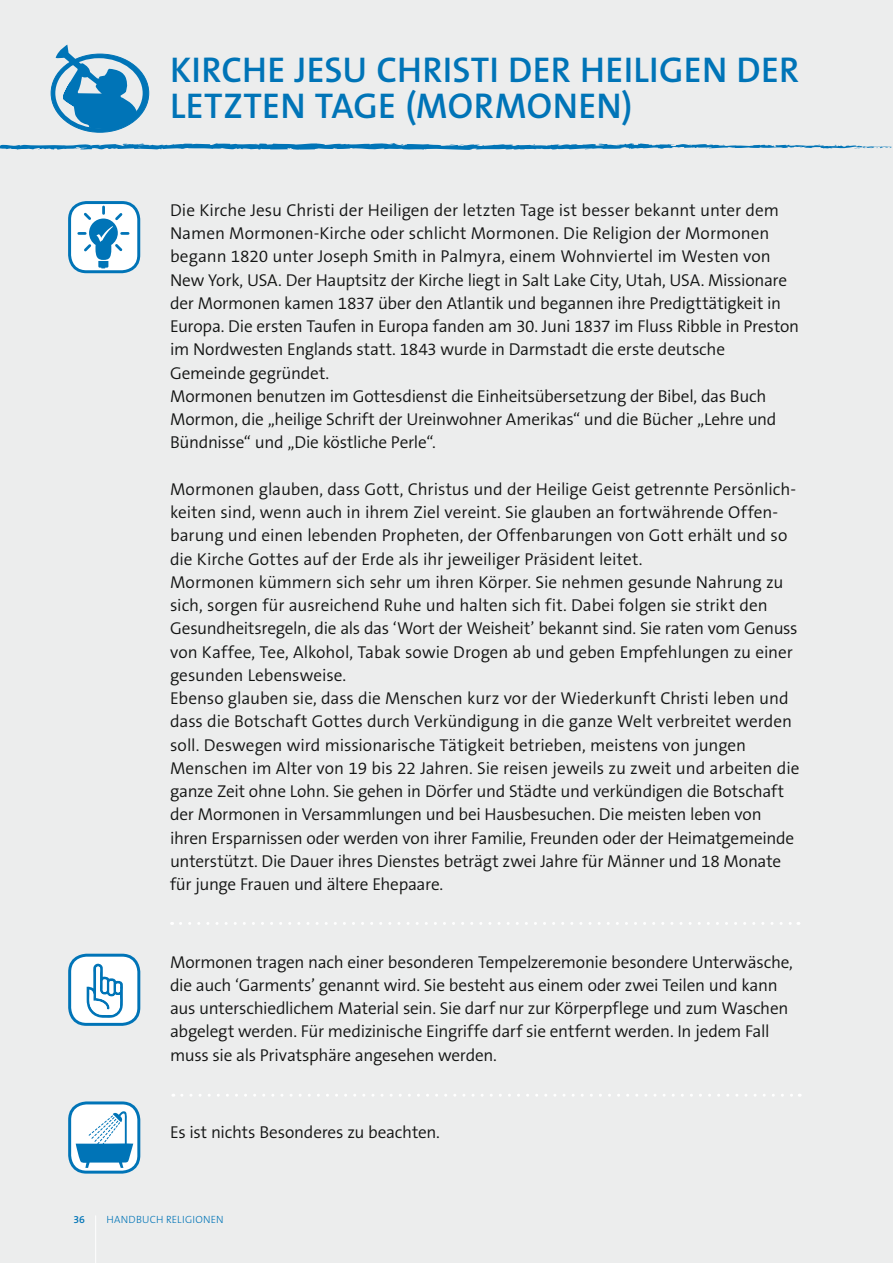
<style>
.page{position:relative;width:893px;height:1263px;background:#eceded}
.page>*{position:absolute;margin:0;border:0;box-sizing:border-box;transform-origin:0 0}
.t1{font:600 36px/36px "The Sans OT6";letter-spacing:.005em;color:#0074b7}
.t2{font:300 17.25px/23.2px "The Sans OT4";letter-spacing:-.01em;color:#131413}
.t3{font:300 10.5px "The Sans OT3";letter-spacing:.025em;color:#0074b7}
.t4{font:600 10.5px "The Sans OT6";color:#0074b7}
</style>
<div class="page">
<hr style="left:95px;top:1215px;width:1px;height:48px;background:#fff">
<svg style="left:0;top:143px;width:892px;height:7px"></svg>
<div style="left:70px;top:1103px;width:69px;height:69px;background:#fff;border-radius:17px"></div>
<div style="left:68px;top:1101px;width:72px;height:72px;border:3px solid #0074b7;border-radius:17px"></div>
<svg style="left:76px;top:1111px;width:57px;height:57px"></svg>
<div style="left:70px;top:203px;width:69px;height:69px;background:#fff;border-radius:17px"></div>
<div style="left:68px;top:201px;width:72px;height:72px;border:3px solid #0074b7;border-radius:17px"></div>
<svg style="left:79px;top:207px;width:49px;height:61px"></svg>
<div style="left:70px;top:955px;width:69px;height:69px;background:#fff;border-radius:17px"></div>
<div style="left:68px;top:954px;width:72px;height:72px;border:3px solid #0074b7;border-radius:17px"></div>
<svg style="left:87px;top:963px;width:36px;height:55px"></svg>
<svg style="left:181px;top:922px;width:618px;height:3px"></svg>
<svg style="left:182px;top:1094px;width:618px;height:3px"></svg>
<svg style="left:51px;top:54px;width:98px;height:78px"></svg>
<svg style="left:54px;top:45px;width:85px;height:85px"></svg>
<h1 class="t1" style="left:170px;top:52px;width:631px">KIRCHE JESU CHRISTI DER HEILIGEN DER<br>LETZTEN TAGE (MORMONEN)</h1>
<p class="t2" style="left:170px;top:198px;width:631px">Die Kirche Jesu Christi der Heiligen der letzten Tage ist besser bekannt unter dem Namen Mormonen-Kirche oder schlicht Mormonen. Die Religion der Mormonen begann 1820 unter Joseph Smith in Palmyra, einem Wohnviertel im Westen von New York, USA. Der Hauptsitz der Kirche liegt in Salt Lake City, Utah, USA. Missionare der Mormonen kamen 1837 über den Atlantik und begannen ihre Predigttätigkeit in Europa. Die ersten Taufen in Europa fanden am 30. Juni 1837 im Fluss Ribble in Preston im Nordwesten Englands statt. 1843 wurde in Darmstadt die erste deutsche Gemeinde gegründet.<br>Mormonen benutzen im Gottesdienst die Einheitsübersetzung der Bibel, das Buch Mormon, die „heilige Schrift der Ureinwohner Amerikas“ und die Bücher „Lehre und Bündnisse“ und „Die köstliche Perle“.</p>
<p class="t2" style="left:170px;top:478px;width:631px">Mormonen glauben, dass Gott, Christus und der Heilige Geist getrennte Persönlich&shy;keiten sind, wenn auch in ihrem Ziel vereint. Sie glauben an fortwährende Offen&shy;barung und einen lebenden Propheten, der Offenbarungen von Gott erhält und so die Kirche Gottes auf der Erde als ihr jeweiliger Präsident leitet.<br>Mormonen kümmern sich sehr um ihren Körper. Sie nehmen gesunde Nahrung zu sich, sorgen für ausreichend Ruhe und halten sich fit. Dabei folgen sie strikt den Gesundheitsregeln, die als das ‘Wort der Weisheit’ bekannt sind. Sie raten vom Genuss von Kaffee, Tee, Alkohol, Tabak sowie Drogen ab und geben Empfehlungen zu einer gesunden Lebensweise.<br>Ebenso glauben sie, dass die Menschen kurz vor der Wiederkunft Christi leben und dass die Botschaft Gottes durch Verkündigung in die ganze Welt verbreitet werden soll. Deswegen wird missionarische Tätigkeit betrieben, meistens von jungen Menschen im Alter von 19 bis 22 Jahren. Sie reisen jeweils zu zweit und arbeiten die ganze Zeit ohne Lohn. Sie gehen in Dörfer und Städte und verkündigen die Botschaft der Mormonen in Versammlungen und bei Hausbesuchen. Die meisten leben von ihren Ersparnissen oder werden von ihrer Familie, Freunden oder der Heimatgemeinde unterstützt. Die Dauer ihres Dienstes beträgt zwei Jahre für Männer und 18 Monate für junge Frauen und ältere Ehepaare.</p>
<p class="t2" style="left:170px;top:950px;width:624px">Mormonen tragen nach einer besonderen Tempelzeremonie besondere Unterwäsche, die auch ‘Garments’ genannt wird. Sie besteht aus einem oder zwei Teilen und kann aus unterschiedlichem Material sein. Sie darf nur zur Körperpflege und zum Waschen abgelegt werden. Für medizinische Eingriffe darf sie entfernt werden. In jedem Fall muss sie als Privatsphäre angesehen werden.</p>
<p class="t2" style="left:170px;top:1120px;width:271px">Es ist nichts Besonderes zu beachten.</p>
<p class="t4" style="left:73px;top:1212px;width:13px">36</p>
<p class="t3" style="left:106px;top:1212px;width:119px">HANDBUCH RELIGIONEN</p>
</div>
